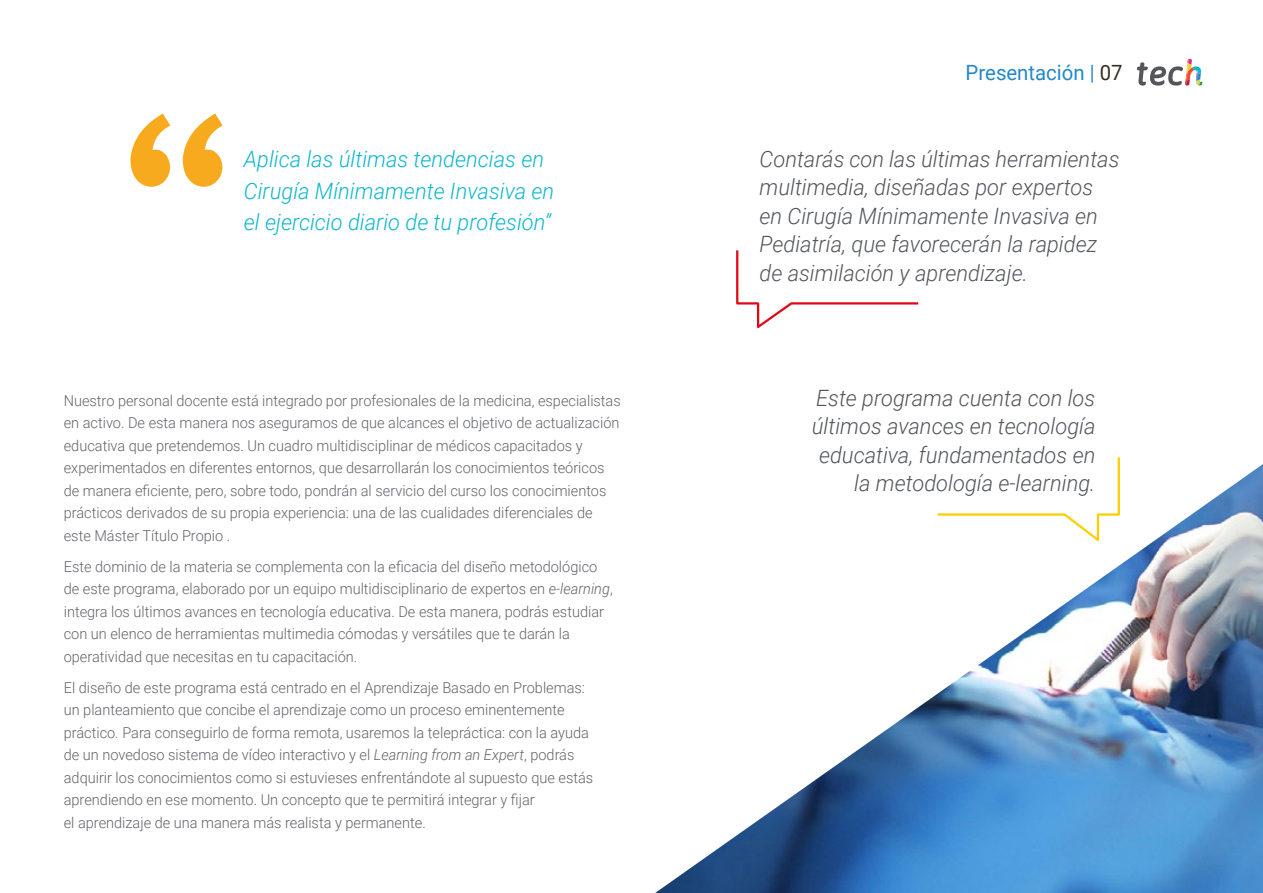
<style>
.page{position:relative;width:1263px;height:893px;background:#fff}
.page>*{position:absolute;margin:0;border:0;box-sizing:border-box;transform-origin:0 0}
.t1{font:italic 300 22.5px/28.5px "Roboto";color:#52555b;text-align:right}
.t2{font:italic 300 22.5px/31.5px "Roboto";color:#0fb6cf}
.t3{font:21px "Roboto";color:#2488c9}
.t4{font:300 15px/22.5px "Roboto";color:#61646a}
.s1{font-style:italic}
.s2{color:#312e20}
</style>
<div class="page">
<svg style="left:130px;top:114px;width:93px;height:73px"></svg>
<svg style="left:736px;top:250px;width:183px;height:78px"></svg>
<svg style="left:1137px;top:59px;width:65px;height:27px"></svg>
<img style="left:655px;top:464px;width:608px;height:429px">
<h1 class="t2" style="left:244px;top:142px;width:312px">Aplica las últimas tendencias en<br>Cirugía Mínimamente Invasiva en el ejercicio diario de tu profesión”</h1>
<p class="t4" style="left:64px;top:388px;width:558px">Nuestro personal docente está integrado por profesionales de la medicina, especialistas en activo. De esta manera nos aseguramos de que alcances el objetivo de actualización educativa que pretendemos. Un cuadro multidisciplinar de médicos capacitados y experimentados en diferentes entornos, que desarrollarán los conocimientos teóricos de manera eficiente, pero, sobre todo, pondrán al servicio del curso los conocimientos prácticos derivados de su propia experiencia: una de las cualidades diferenciales de este Máster Título Propio .</p>
<p class="t4" style="left:64px;top:554px;width:550px">Este dominio de la materia se complementa con la eficacia del diseño metodológico de este programa, elaborado por un equipo multidisciplinario de expertos en <span class="s1">e-learning</span>, integra los últimos avances en tecnología educativa. De esta manera, podrás estudiar con un elenco de herramientas multimedia cómodas y versátiles que te darán la operatividad que necesitas en tu capacitación.</p>
<p class="t4" style="left:64px;top:675px;width:531px">El diseño de este programa está centrado en el Aprendizaje Basado en Problemas: un planteamiento que concibe el aprendizaje como un proceso eminentemente práctico. Para conseguirlo de forma remota, usaremos la telepráctica: con la ayuda de un novedoso sistema de vídeo interactivo y el <span class="s1">Learning from an Expert</span>, podrás adquirir los conocimientos como si estuvieses enfrentándote al supuesto que estás aprendiendo en ese momento. Un concepto que te permitirá integrar y fijar<br>el aprendizaje de una manera más realista y permanente.</p>
<h2 class="t3" style="left:966px;top:57px;width:159px">Presentación | <span class="s2">07</span></h2>
<h1 class="t1" style="left:759px;top:144px;width:361px;text-align:left">Contarás con las últimas herramientas multimedia, diseñadas por expertos en Cirugía Mínimamente Invasiva en Pediatría, que favorecerán la rapidez de asimilación y aprendizaje.</h1>
<h1 class="t1" style="left:812px;top:382px;width:285px">Este programa cuenta con los últimos avances en tecnología educativa, fundamentados en la metodología e-learning.</h1>
</div>
